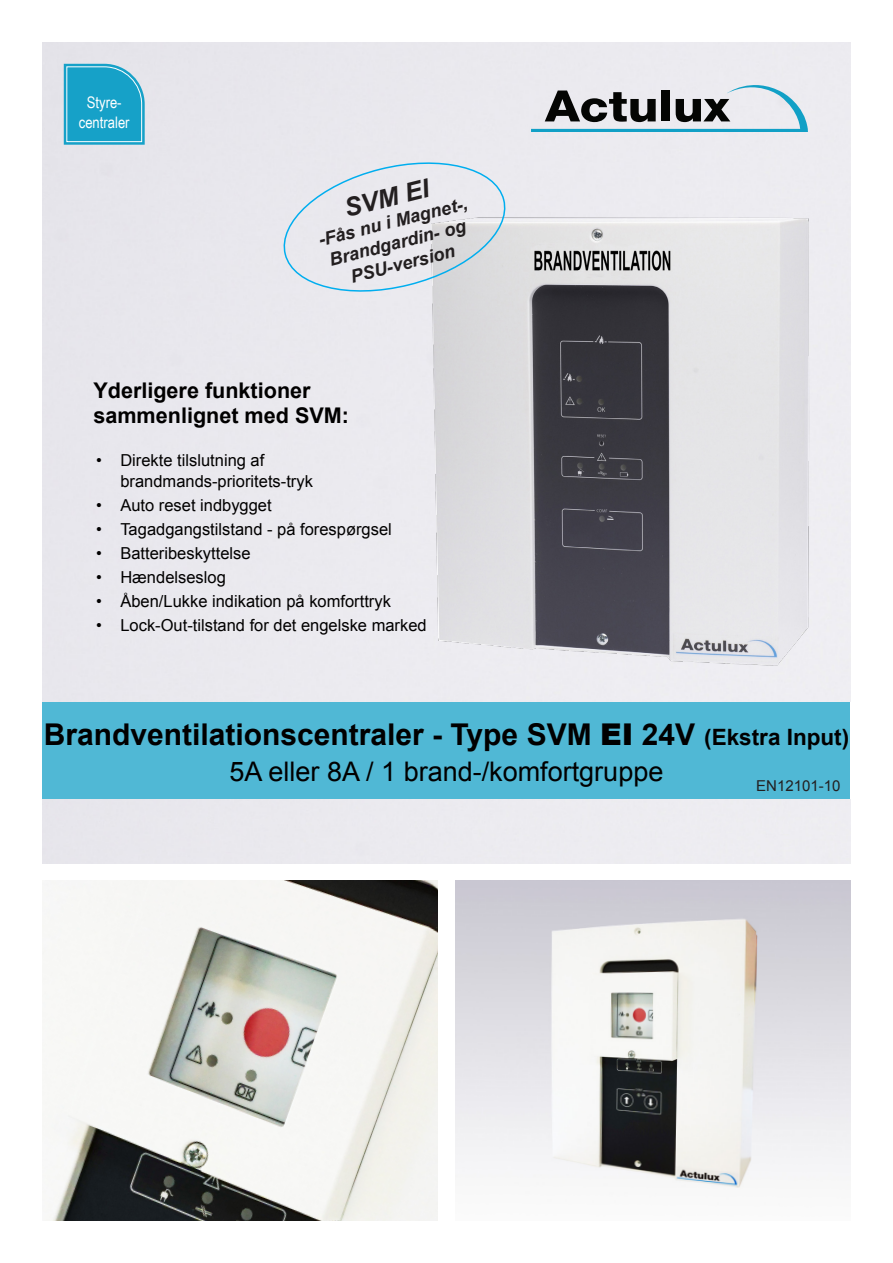
<style>
.page{position:relative;width:893px;height:1263px;background:#fff}
.page>*{position:absolute;margin:0;border:0;box-sizing:border-box;transform-origin:0 0}
.Hovedoverskrift{font:700 30px "Arial";color:#010000}
.Underoverskrift{font:27px "Arial";color:#010000}
.t1{font:italic 700 25.5px "Arial";color:#231f20}
.Brødtekst{font:700 21.6px/24.8px "Arial";color:#010000}
.t2{font:italic 700 18px/21.6px "Arial";color:#231f20;text-align:center}
.t3{font:16.65px "Arial";color:#010000}
.t4{font:16.5px/21px "Arial";color:#010000}
.t5{font:15.9px "Arial Narrow";color:#fff}
.t6{font:15px "Arial";color:#231f20}
.s1{font-size:16.5px}
.s2{font-weight:900}
.s3{font-size:22.5px}
</style>
<div class="page">
<div style="left:43px;top:43px;width:807px;height:659px;background:#e9e8ee"></div>
<img style="left:455px;top:880px;width:395px;height:308px">
<svg style="left:545px;top:91px;width:111px;height:31px"></svg>
<div style="left:661px;top:91px;width:9px;height:30px;background:#040503"></div>
<hr style="left:531px;top:129px;width:277px;height:3px;background:#11a0c6">
<svg style="left:676px;top:85px;width:132px;height:45px"></svg>
<div style="left:43px;top:702px;width:807px;height:97px;background:#50b8d5"></div>
<svg style="left:64px;top:64px;width:81px;height:81px"></svg>
<img style="left:43px;top:880px;width:395px;height:340px">
<img style="left:410px;top:196px;width:441px;height:496px">
<svg style="left:277px;top:154px;width:235px;height:146px"></svg>
<p class="t5" style="left:87px;top:91px;width:36px">Styre-</p>
<p class="t5" style="left:79px;top:110px;width:52px">centraler</p>
<p class="t1" style="left:340px;top:192px;width:88px;rotate:-14deg">SVM EI</p>
<p class="t2" style="left:316px;top:230px;width:155px;rotate:-14deg">-Fås nu i Magnet-,<br>Brandgardin- og<br>PSU-version</p>
<p class="Brødtekst" style="left:93px;top:379px;width:257px">Yderligere funktioner sammenlignet med SVM:</p>
<p class="t4" style="left:120px;top:449px;width:194px;text-indent:-24px">• Direkte tilslutning af brandmands-prioritets-tryk</p>
<p class="t4" style="left:96px;top:494px;width:177px">• Auto reset indbygget</p>
<p class="t4" style="left:96px;top:518px;width:297px">• Tagadgangstilstand - på forespørgsel</p>
<p class="t4" style="left:96px;top:542px;width:156px">• Batteribeskyttelse</p>
<p class="t4" style="left:96px;top:566px;width:131px">• Hændelseslog</p>
<p class="t3" style="left:96px;top:590px;width:296px">• Åben/Lukke indikation på <span class="s1">komforttryk</span></p>
<p class="t4" style="left:96px;top:614px;width:332px">• Lock-Out-tilstand for det engelske marked</p>
<p class="Hovedoverskrift" style="left:44px;top:714px;width:807px">Brandventilationscentraler - Type SVM <span class="s2">EI</span> 24V <span class="s3">(Ekstra Input)</span></p>
<p class="Underoverskrift" style="left:230px;top:753px;width:435px">5A eller 8A / 1 brand-/komfortgruppe</p>
<p class="t6" style="left:756px;top:776px;width:86px">EN12101-10</p>
</div>
